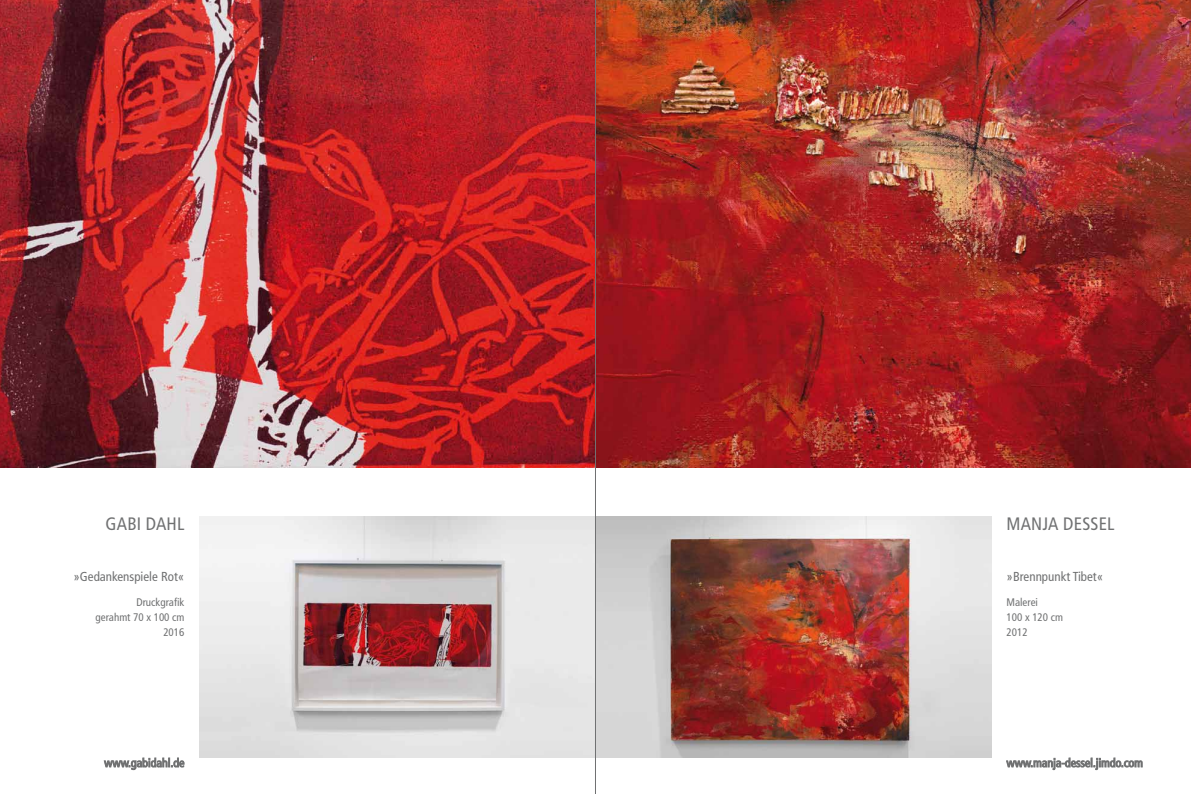
<style>
.page{position:relative;width:1191px;height:794px;background:#fff}
.page>*{position:absolute;margin:0;border:0;box-sizing:border-box;transform-origin:0 0}
.t1{font:condensed 18px "Frutiger LT Std";letter-spacing:.01em;color:#707172}
.t2{font:condensed 13px "Frutiger LT Std";color:#707172}
.t3{font:condensed 11px/15px "Frutiger LT Std";color:#707172}
</style>
<div class="page">
<img style="left:0;top:0;width:1191px;height:468px">
<img style="left:199px;top:517px;width:793px;height:241px">
<svg style="left:1006px;top:758px;width:136px;height:12px"></svg>
<svg style="left:104px;top:758px;width:80px;height:12px"></svg>
<hr style="left:595px;top:0;width:1px;height:794px;background:#707172">
<h1 class="t1" style="left:106px;top:513px;width:80px">GABI DAHL</h1>
<h1 class="t1" style="left:1006px;top:513px;width:109px">MANJA DESSEL</h1>
<p class="t2" style="left:73px;top:569px;width:112px">»Gedankenspiele Rot«</p>
<p class="t2" style="left:1006px;top:569px;width:98px">»Brennpunkt Tibet«</p>
<p class="t3" style="left:96px;top:594px;width:90px;text-align:right">Druckgrafik<br>gerahmt 70 x 100 cm<br>2016</p>
<p class="t3" style="left:1006px;top:594px;width:58px">Malerei<br>100 x 120 cm<br>2012</p>
</div>
